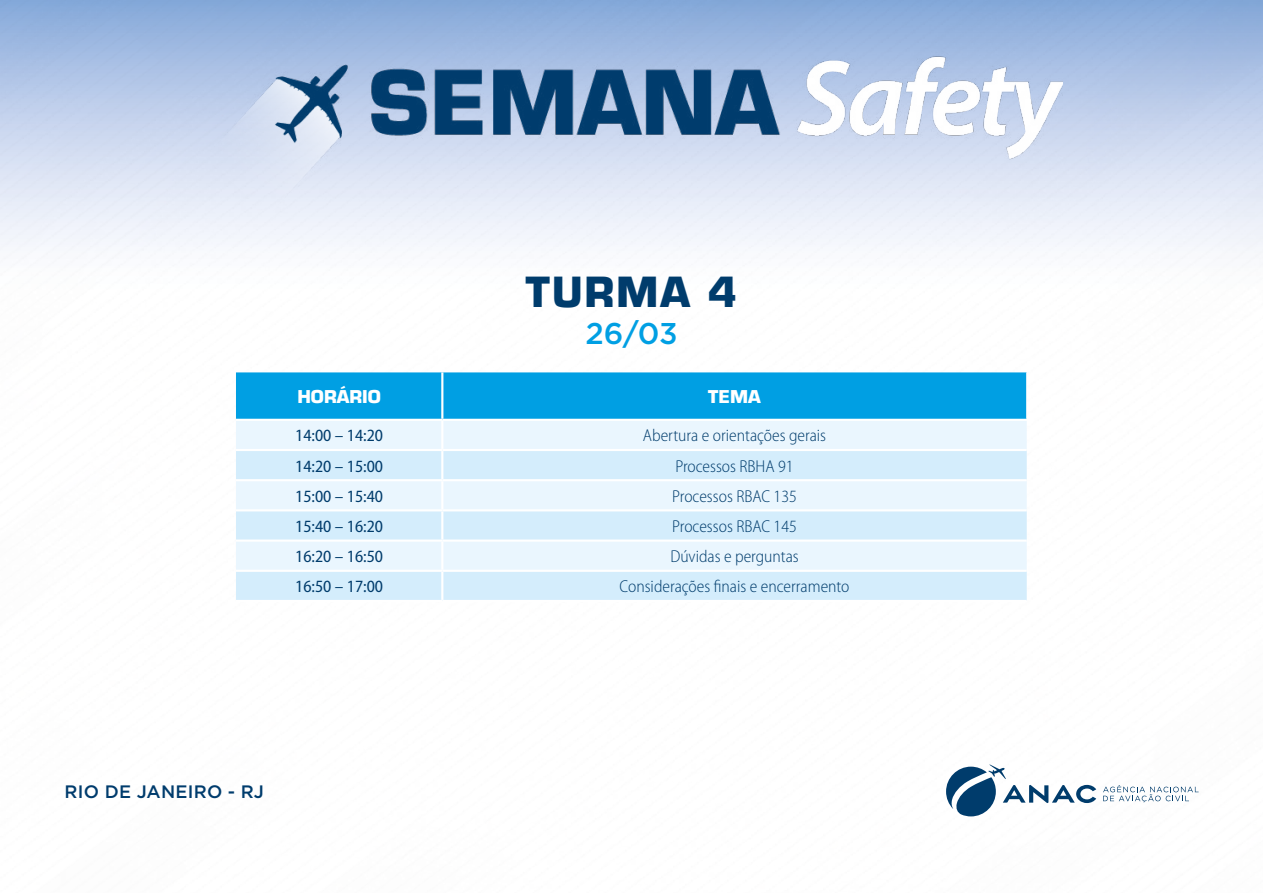
<style>
.page{position:relative;width:1263px;height:893px;background:#fff}
.page>*{position:absolute;margin:0;border:0;box-sizing:border-box;transform-origin:0 0}
.t1{font:700 40.5px "Eurostile";letter-spacing:.04em;color:#003c6c}
.t2{font:500 30px "Gotham HTF";color:#009fe3}
.t3{font:500 18px "Gotham HTF";letter-spacing:.015em;color:#003c6d}
.t4{font:300 semi-condensed 17.25px "Myriad Pro";color:#003c6c}
.t5{font:semi-condensed 17.25px "Myriad Pro";color:#003c6c}
.t6{font:700 17.25px "Eurostile";color:#fff}
</style>
<div class="page">
<img style="left:201px;top:45px;width:861px;height:176px">
<svg style="left:946px;top:764px;width:150px;height:52px"></svg>
<svg style="left:1103px;top:785px;width:95px;height:17px"></svg>
<div style="left:236px;top:372px;width:790px;height:47px;background:#009fe3"></div>
<div style="left:236px;top:421px;width:791px;height:28px;background:#eaf6fe"></div>
<svg style="left:236px;top:451px;width:791px;height:149px;background:#ddf0fc"></svg>
<hr style="left:441px;top:421px;width:2px;height:28px;background:#fff">
<hr style="left:441px;top:372px;width:2px;height:47px;background:#fff">
<hr style="left:236px;top:570px;width:206px;height:2px;background:#fff">
<hr style="left:236px;top:479px;width:206px;height:2px;background:#fff">
<hr style="left:236px;top:509px;width:206px;height:2px;background:#fff">
<hr style="left:236px;top:539px;width:206px;height:3px;background:#fff">
<hr style="left:441px;top:451px;width:2px;height:28px;background:#fff">
<hr style="left:441px;top:572px;width:2px;height:28px;background:#fff">
<hr style="left:442px;top:570px;width:585px;height:2px;background:#fff">
<hr style="left:441px;top:511px;width:2px;height:28px;background:#fff">
<hr style="left:441px;top:481px;width:2px;height:28px;background:#fff">
<hr style="left:442px;top:479px;width:585px;height:2px;background:#fff">
<hr style="left:442px;top:509px;width:585px;height:2px;background:#fff">
<hr style="left:441px;top:542px;width:2px;height:28px;background:#fff">
<hr style="left:442px;top:539px;width:585px;height:3px;background:#fff">
<h1 class="t1" style="left:526px;top:265px;width:213px">TURMA 4</h1>
<h2 class="t2" style="left:585px;top:316px;width:94px">26/03</h2>
<p class="t6" style="left:297px;top:385px;width:85px">HORÁRIO</p>
<p class="t6" style="left:708px;top:385px;width:54px">TEMA</p>
<p class="t5" style="left:295px;top:425px;width:89px">14:00 – 14:20</p>
<p class="t4" style="left:643px;top:425px;width:185px">Abertura e orientações gerais</p>
<p class="t5" style="left:295px;top:455px;width:89px">14:20 – 15:00</p>
<p class="t4" style="left:675px;top:455px;width:120px">Processos RBHA 91</p>
<p class="t5" style="left:295px;top:485px;width:89px">15:00 – 15:40</p>
<p class="t4" style="left:672px;top:486px;width:126px">Processos RBAC 135</p>
<p class="t5" style="left:295px;top:516px;width:89px">15:40 – 16:20</p>
<p class="t4" style="left:672px;top:516px;width:126px">Processos RBAC 145</p>
<p class="t5" style="left:295px;top:546px;width:89px">16:20 – 16:50</p>
<p class="t4" style="left:670px;top:546px;width:130px">Dúvidas e perguntas</p>
<p class="t5" style="left:295px;top:576px;width:89px">16:50 – 17:00</p>
<p class="t4" style="left:620px;top:576px;width:231px">Considerações finais e encerramento</p>
<p class="t3" style="left:64px;top:781px;width:201px">RIO DE JANEIRO - RJ</p>
</div>
